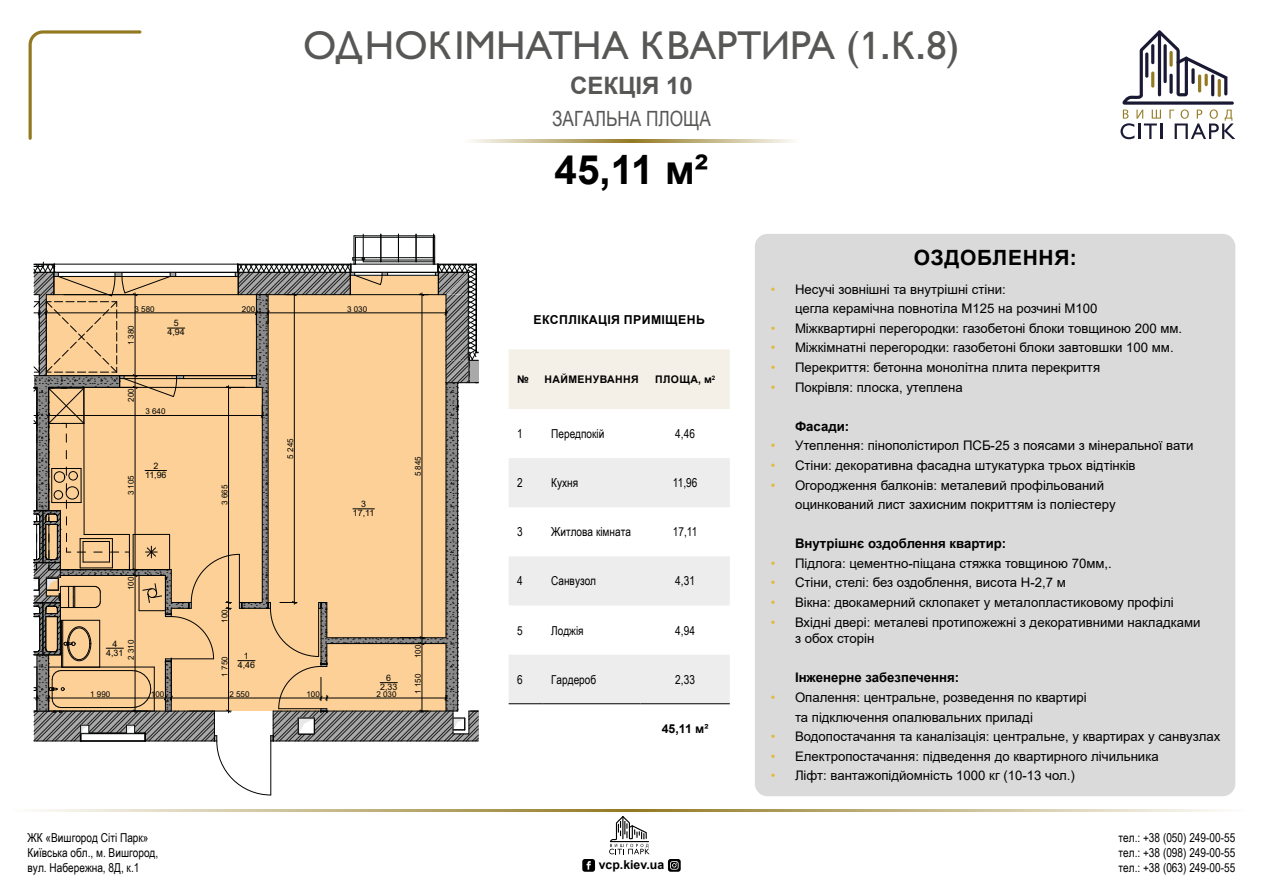
<style>
.page{position:relative;width:1263px;height:893px;background:#fff}
.page>*{position:absolute;margin:0;border:0;box-sizing:border-box;transform-origin:0 0}
.t1{font:500 40.5px "Gill Sans Pro Cyrillic";color:#575756}
.t2{font:700 40.5px "Arial";color:#000}
.t3{font:700 24px "Arial";color:#575756}
.t4{font:21px "Arial Narrow";color:#575756}
.t5{font:700 21px "Arial";letter-spacing:.035em;color:#000}
.t6{font:13.2px/19.6px "Arial";color:#000}
.t7{font:700 13.2px "Arial";color:#000}
.t8{font:12.3px/14.7px "Arial Narrow";color:#000}
.t9{font:700 12.3px "Arial";letter-spacing:.02em;color:#000}
.t10{font:700 12.3px "Arial";color:#000}
.t11{font:700 10.5px "Arial";letter-spacing:.035em;color:#000}
.t12{font:8.85px/9px "Arial";color:#010202;text-align:center}
.t13{font:8.1px "Arial";color:#010202}
.s1{font-family:"DIN Pro";font-size:38.25px}
.s2{font-family:"DIN Pro"}
.s3{color:#e1bb3f}
</style>
<div class="page">
<svg style="left:582px;top:859px;width:13px;height:13px"></svg>
<svg style="left:668px;top:859px;width:13px;height:13px"></svg>
<hr style="left:13px;top:809px;width:1233px;height:2px;background:#937a22">
<svg style="left:1120px;top:30px;width:115px;height:109px"></svg>
<svg style="left:609px;top:816px;width:40px;height:38px"></svg>
<svg style="left:28px;top:30px;width:114px;height:110px"></svg>
<svg style="left:33px;top:234px;width:446px;height:562px"></svg>
<hr style="left:42px;top:603px;width:1px;height:52px;background:#010202">
<div style="left:509px;top:349px;width:221px;height:60px;background:#f4f0e7"></div>
<div style="left:509px;top:458px;width:221px;height:49px;background:#ededed"></div>
<svg style="left:509px;top:556px;width:221px;height:147px"></svg>
<hr style="left:509px;top:703px;width:34px;height:1px;background:#000">
<hr style="left:543px;top:703px;width:97px;height:1px;background:#000">
<hr style="left:640px;top:703px;width:90px;height:1px;background:#000">
<div style="left:755px;top:234px;width:480px;height:562px;background:#dadada;border-radius:13px"></div>
<hr style="left:463px;top:139px;width:336px;height:3px;background:#937a22">
<h1 class="t1" style="left:303px;top:21px;width:658px">ОДНОКІМНАТНА КВАРТИРА (<span class="s1">1</span><span class="s2">.</span>К<span class="s2">.</span>8)</h1>
<h2 class="t3" style="left:570px;top:68px;width:124px">СЕКЦІЯ 10</h2>
<h3 class="t4" style="left:552px;top:103px;width:160px">ЗАГАЛЬНА ПЛОЩА</h3>
<p class="t13" style="left:135px;top:303px;width:22px">3 580</p>
<p class="t13" style="left:242px;top:303px;width:15px">200</p>
<p class="t13" style="left:347px;top:303px;width:22px">3 030</p>
<h1 class="t2" style="left:555px;top:142px;width:155px">45,11 м²</h1>
<p class="t13" style="left:125px;top:345px;width:22px;rotate:-90deg">1 380</p>
<p class="t13" style="left:125px;top:402px;width:15px;rotate:-90deg">200</p>
<p class="t12" style="left:168px;top:319px;width:19px">5<br>4,94</p>
<p class="t9" style="left:533px;top:311px;width:173px">ЕКСПЛІКАЦІЯ ПРИМІЩЕНЬ</p>
<p class="t11" style="left:517px;top:372px;width:13px">№</p>
<p class="t11" style="left:545px;top:372px;width:95px">НАЙМЕНУВАННЯ</p>
<p class="t11" style="left:655px;top:372px;width:62px">ПЛОЩА, м<sup>2</sup></p>
<p class="t13" style="left:145px;top:406px;width:22px">3 640</p>
<p class="t13" style="left:125px;top:495px;width:22px;rotate:-90deg">3 105</p>
<p class="t12" style="left:145px;top:461px;width:23px">2<br>11,96</p>
<p class="t13" style="left:219px;top:505px;width:22px;rotate:-90deg">3 665</p>
<p class="t13" style="left:285px;top:459px;width:22px;rotate:-90deg">5 245</p>
<p class="t12" style="left:353px;top:499px;width:23px">3<br>17,11</p>
<p class="t13" style="left:412px;top:476px;width:22px;rotate:-90deg">5 845</p>
<p class="t13" style="left:125px;top:590px;width:15px;rotate:-90deg">100</p>
<p class="t13" style="left:219px;top:623px;width:15px;rotate:-90deg">100</p>
<p class="t12" style="left:106px;top:639px;width:19px">4<br>4,31</p>
<p class="t13" style="left:125px;top:660px;width:22px;rotate:-90deg">2 310</p>
<p class="t12" style="left:238px;top:651px;width:19px">1<br>4,46</p>
<p class="t13" style="left:219px;top:676px;width:22px;rotate:-90deg">1 750</p>
<p class="t12" style="left:380px;top:673px;width:19px">6<br>2,33</p>
<p class="t13" style="left:90px;top:688px;width:22px">1 990</p>
<p class="t13" style="left:151px;top:688px;width:15px">100</p>
<p class="t13" style="left:229px;top:688px;width:22px">2 550</p>
<p class="t13" style="left:306px;top:688px;width:15px">100</p>
<p class="t13" style="left:376px;top:688px;width:22px">2 030</p>
<p class="t13" style="left:412px;top:658px;width:15px;rotate:-90deg">100</p>
<p class="t13" style="left:412px;top:694px;width:22px;rotate:-90deg">1 150</p>
<p class="t8" style="left:517px;top:426px;width:7px">1</p>
<p class="t8" style="left:551px;top:426px;width:55px">Передпокій</p>
<p class="t8" style="left:675px;top:426px;width:21px">4,46</p>
<p class="t8" style="left:517px;top:475px;width:7px">2</p>
<p class="t8" style="left:551px;top:475px;width:28px">Кухня</p>
<p class="t8" style="left:673px;top:475px;width:26px">11,96</p>
<p class="t8" style="left:517px;top:524px;width:7px">3</p>
<p class="t8" style="left:551px;top:524px;width:81px">Житлова кімната</p>
<p class="t8" style="left:673px;top:524px;width:26px">17,11</p>
<p class="t8" style="left:517px;top:573px;width:7px">4</p>
<p class="t8" style="left:551px;top:573px;width:46px">Санвузол</p>
<p class="t8" style="left:675px;top:573px;width:21px">4,31</p>
<p class="t8" style="left:517px;top:622px;width:7px">5</p>
<p class="t8" style="left:551px;top:622px;width:34px">Лоджія</p>
<p class="t8" style="left:675px;top:622px;width:21px">4,94</p>
<p class="t8" style="left:517px;top:671px;width:7px">6</p>
<p class="t8" style="left:551px;top:671px;width:47px">Гардероб</p>
<p class="t8" style="left:675px;top:671px;width:21px">2,33</p>
<p class="t9" style="left:662px;top:720px;width:48px">45,11 м²</p>
<h3 class="t5" style="left:914px;top:242px;width:165px">ОЗДОБЛЕННЯ:</h3>
<p class="t6" style="left:795px;top:279px;width:304px;text-indent:-24px"><span class="s3">•</span> Несучі зовнішні та внутрішні стіни:<br>цегла керамічна повнотіла М125 на розчині М100</p>
<p class="t6" style="left:771px;top:318px;width:413px"><span class="s3">•</span> Міжквартирні перегородки: газобетоні блоки товщиною 200 мм.</p>
<p class="t6" style="left:771px;top:338px;width:404px"><span class="s3">•</span> Міжкімнатні перегородки: газобетоні блоки завтовшки 100 мм.</p>
<p class="t6" style="left:771px;top:357px;width:331px"><span class="s3">•</span> Перекриття: бетонна монолітна плита перекриття</p>
<p class="t6" style="left:771px;top:377px;width:194px"><span class="s3">•</span> Покрівля: плоска, утеплена</p>
<p class="t7" style="left:795px;top:417px;width:56px">Фасади:</p>
<p class="t6" style="left:771px;top:436px;width:424px"><span class="s3">•</span> Утеплення: пінополістирол ПСБ-25 з поясами з мінеральної вати</p>
<p class="t6" style="left:771px;top:455px;width:366px"><span class="s3">•</span> Стіни: декоративна фасадна штукатурка трьох відтінків</p>
<p class="t6" style="left:795px;top:475px;width:322px;text-indent:-24px"><span class="s3">•</span> Огородження балконів: металевий профільований оцинкований лист захисним покриттям із поліестеру</p>
<p class="t7" style="left:795px;top:534px;width:213px">Внутрішнє оздоблення квартир:</p>
<p class="t6" style="left:771px;top:553px;width:343px"><span class="s3">•</span> Підлога: цементно-піщана стяжка товщиною 70мм,.</p>
<p class="t6" style="left:771px;top:573px;width:297px"><span class="s3">•</span> Стіни, стелі: без оздоблення, висота Н-2,7 м</p>
<p class="t6" style="left:771px;top:592px;width:404px"><span class="s3">•</span> Вікна: двокамерний склопакет у металопластиковому профілі</p>
<p class="t6" style="left:795px;top:614px;width:407px;line-height:16.5px;text-indent:-24px"><span class="s3">•</span> Вхідні двері: металеві протипожежні з декоративними накладками з обох сторін</p>
<p class="t7" style="left:795px;top:668px;width:166px">Інженерне забезпечення:</p>
<p class="t6" style="left:795px;top:687px;width:293px;text-indent:-24px"><span class="s3">•</span> Опалення: центральне, розведення по квартирі та підключення опалювальних приладі</p>
<p class="t6" style="left:771px;top:726px;width:451px"><span class="s3">•</span> Водопостачання та каналізація: центральне, у квартирах у санвузлах</p>
<p class="t6" style="left:771px;top:746px;width:389px"><span class="s3">•</span> Електропостачання: підведення до квартирного лічильника</p>
<p class="t6" style="left:771px;top:766px;width:306px"><span class="s3">•</span> Ліфт: вантажопідйомність 1000 кг (10-13 чол.)</p>
<p class="t8" style="left:28px;top:830px;width:132px">ЖК «Вишгород Сіті Парк»<br>Київська обл., м. Вишгород, вул. Набережна, 8Д, к.1</p>
<p class="t8" style="left:1118px;top:830px;width:118px">тел.: +38 (050) 249-00-55 тел.: +38 (098) 249-00-55</p>
<p class="t10" style="left:599px;top:856px;width:67px">vcp.kiev.ua</p>
<p class="t8" style="left:1118px;top:859px;width:118px">тел.: +38 (063) 249-00-55</p>
</div>
